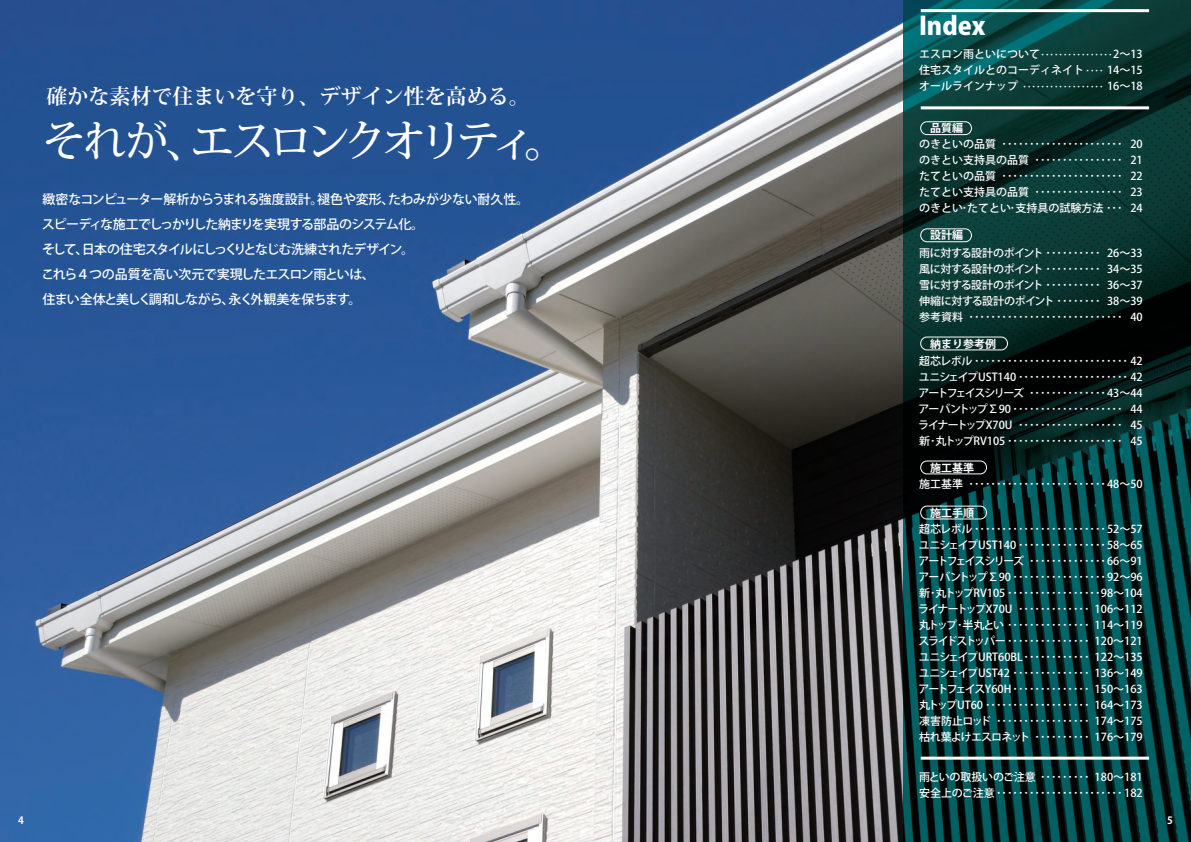
<style>
.page{position:relative;width:1191px;height:842px;background:#fff}
.page>*{position:absolute;margin:0;border:0;box-sizing:border-box;transform-origin:0 0}
.t1{font:500 43.5px "Koz Min Pro";letter-spacing:-.125em;color:#fff}
.t2{font:800 25px "Koz Go Pro";color:#fff}
.t3{font:700 21px "Koz Min Pro";color:#fff}
.t4{font:500 13px/25px "Koz Go Pro";letter-spacing:-.06em;color:#fff}
.t5{font:500 11px/16px "Koz Go Pro";color:#fff;text-align:justify}
.t6{font:700 11px "Koz Go Pro";color:#fff}
.t7{font:700 10px "Koz Go Pro";color:#fff}
.t8{font:500 9px "Koz Go Pro";color:#fff}
.s1{font-size:11px}
.s2{font-size:9px}
</style>
<div class="page">
<img style="left:0;top:0;width:903px;height:842px">
<img style="left:903px;top:0;width:288px;height:842px">
<hr style="left:920px;top:9px;width:229px;height:3px;background:#fff">
<hr style="left:920px;top:106px;width:229px;height:3px;background:#fff">
<div style="left:920px;top:121px;width:51px;height:14px;border:1px solid #fff;border-radius:6px"></div>
<div style="left:920px;top:229px;width:51px;height:13px;border:1px solid #fff;border-radius:6px"></div>
<div style="left:920px;top:337px;width:87px;height:13px;border:1px solid #fff;border-radius:6px"></div>
<hr style="left:920px;top:757px;width:229px;height:3px;background:#fff">
<div style="left:920px;top:506px;width:66px;height:13px;border:1px solid #fff;border-radius:6px"></div>
<div style="left:920px;top:461px;width:66px;height:13px;border:1px solid #fff;border-radius:6px"></div>
<h3 class="t3" style="left:47px;top:81px;width:484px">確かな素材で住まいを守り、デザイン性を高める。</h3>
<h1 class="t1" style="left:43px;top:110px;width:526px">それが、エスロンクオリティ。</h1>
<p class="t4" style="left:41px;top:187px;width:489px">緻密なコンピューター解析からうまれる強度設計。褪色や変形、たわみが少ない耐久性。スピーディな施工でしっかりした納まりを実現する部品のシステム化。<br>そして、日本の住宅スタイルにしっくりとなじむ洗練されたデザイン。<br>これら４つの品質を高い次元で実現したエスロン雨といは、<br>住まい全体と美しく調和しながら、永く外観美を保ちます。</p>
<h2 class="t2" style="left:919px;top:10px;width:68px">Index</h2>
<p class="t8" style="left:919px;top:49px;width:225px"><span class="s1">エスロン雨といについて</span>････････････････<span class="s1">2～13</span></p>
<p class="t5" style="left:919px;top:63px;width:225px">住宅スタイルとのコーディネイト<span class="s2">････</span> 14～15</p>
<p class="t8" style="left:919px;top:81px;width:225px"><span class="s1">オールラインナップ</span>･･････････････････ <span class="s1">16～18</span></p>
<p class="t6" style="left:930px;top:121px;width:34px">品質編</p>
<p class="t5" style="left:919px;top:137px;width:225px">のきといの品質･･････････････････････ 20のきとい支持具の品質････････････････ 21たてといの品質･･････････････････････ 22たてとい支持具の品質････････････････ 23のきとい･たてとい･支持具の試験方法･･･ 24</p>
<p class="t6" style="left:930px;top:228px;width:34px">設計編</p>
<p class="t5" style="left:919px;top:245px;width:225px">雨に対する設計のポイント･･････････ 26～33風に対する設計のポイント･･････････ 34～35雪に対する設計のポイント･･････････ 36～37伸縮に対する設計のポイント････････ 38～39参考資料････････････････････････････ 40</p>
<p class="t6" style="left:930px;top:336px;width:67px">納まり参考例</p>
<p class="t5" style="left:918px;top:353px;width:226px">超芯レボル････････････････････････････ 42ユニシェイプUST140 ････････････････････ 42アートフェイスシリーズ･･････････････43～44アーバントップΣ90 ････････････････････ 44ライナートップX70U ･･･････････････････ 45新･丸トップRV105 ･････････････････････ 45</p>
<p class="t6" style="left:930px;top:460px;width:45px">施工基準</p>
<p class="t5" style="left:919px;top:477px;width:225px">施工基準･････････････････････････48～50</p>
<p class="t6" style="left:930px;top:506px;width:45px">施工手順</p>
<p class="t5" style="left:918px;top:522px;width:226px">超芯レボル････････････････････････52～57ユニシェイプUST140 ････････････････58～65アートフェイスシリーズ･･････････････66～91アーバントップΣ90 ･････････････････92～96新･丸トップRV105 ･････････････････98～104ライナートップX70U ･････････････ 106～112丸トップ･半丸とい･･･････････････ 114～119スライドストッパー･･･････････････ 120～121ユニシェイプURT60BL････････････ 122～135ユニシェイプUST42 ･･････････････ 136～149アートフェイスY60H･･････････････ 150～163丸トップUT60 ･･･････････････････ 164～173凍害防止ロッド･････････････････ 174～175枯れ葉よけエスロネット･･････････ 176～179</p>
<p class="t5" style="left:919px;top:770px;width:225px">雨といの取扱いのご注意･････････ 180～181安全上のご注意･･･････････････････････ 182</p>
<p class="t7" style="left:18px;top:814px;width:7px">4</p>
<p class="t7" style="left:1167px;top:814px;width:7px">5</p>
</div>
